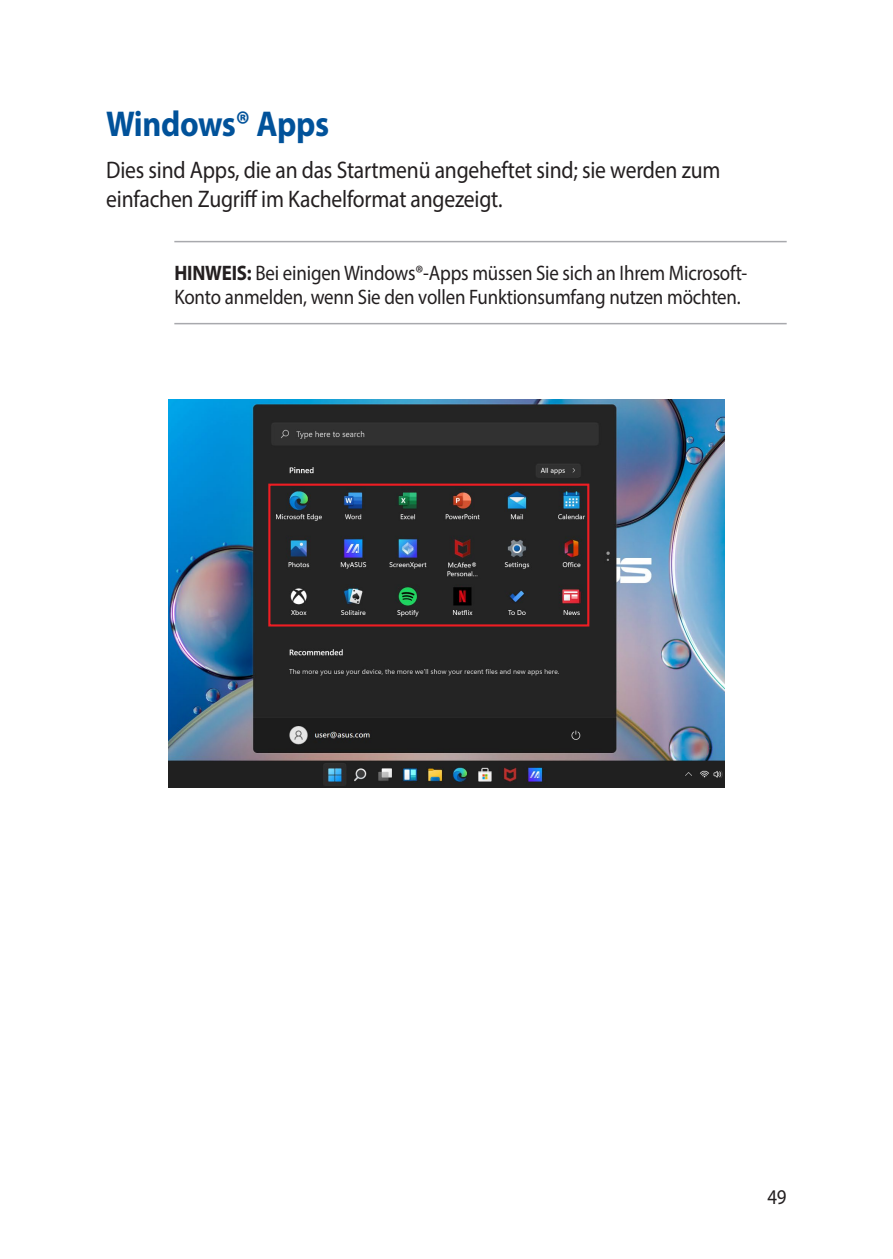
<style>
.page{position:relative;width:893px;height:1259px;background:#fff}
.page>*{position:absolute;margin:0;border:0;box-sizing:border-box;transform-origin:0 0}
.t1{font:700 36px "Myriad Pro";letter-spacing:-.01em;color:#01529a;scale:.9 1}
.t2{font:24px/28.8px "Myriad Pro";letter-spacing:-.01em;color:#231f20;scale:.9 1}
.t3{font:21px/24px "Myriad Pro";letter-spacing:-.01em;color:#231f20;scale:.9 1}
.s1{font-weight:700}
</style>
<div class="page">
<hr style="left:174px;top:241px;width:613px;height:1px;background:#a8a9ad">
<hr style="left:174px;top:323px;width:613px;height:1px;background:#a8a9ad">
<img style="left:168px;top:400px;width:557px;height:387px">
<div style="left:268px;top:483px;width:321px;height:143px;border:2px solid #ee1d23"></div>
<h1 class="t1" style="left:106px;top:101px;width:249px">Windows® Apps</h1>
<p class="t2" style="left:106px;top:155px;width:684px">Dies sind Apps, die an das Startmenü angeheftet sind; sie werden zum einfachen Zugriff im Kachelformat angezeigt.</p>
<p class="t3" style="left:174px;top:261px;width:638px"><span class="s1">HINWEIS:</span> Bei einigen Windows®-Apps müssen Sie sich an Ihrem Microsoft-<br>Konto anmelden, wenn Sie den vollen Funktionsumfang nutzen möchten.</p>
<p class="t3" style="left:767px;top:1185px;width:23px">49</p>
</div>
